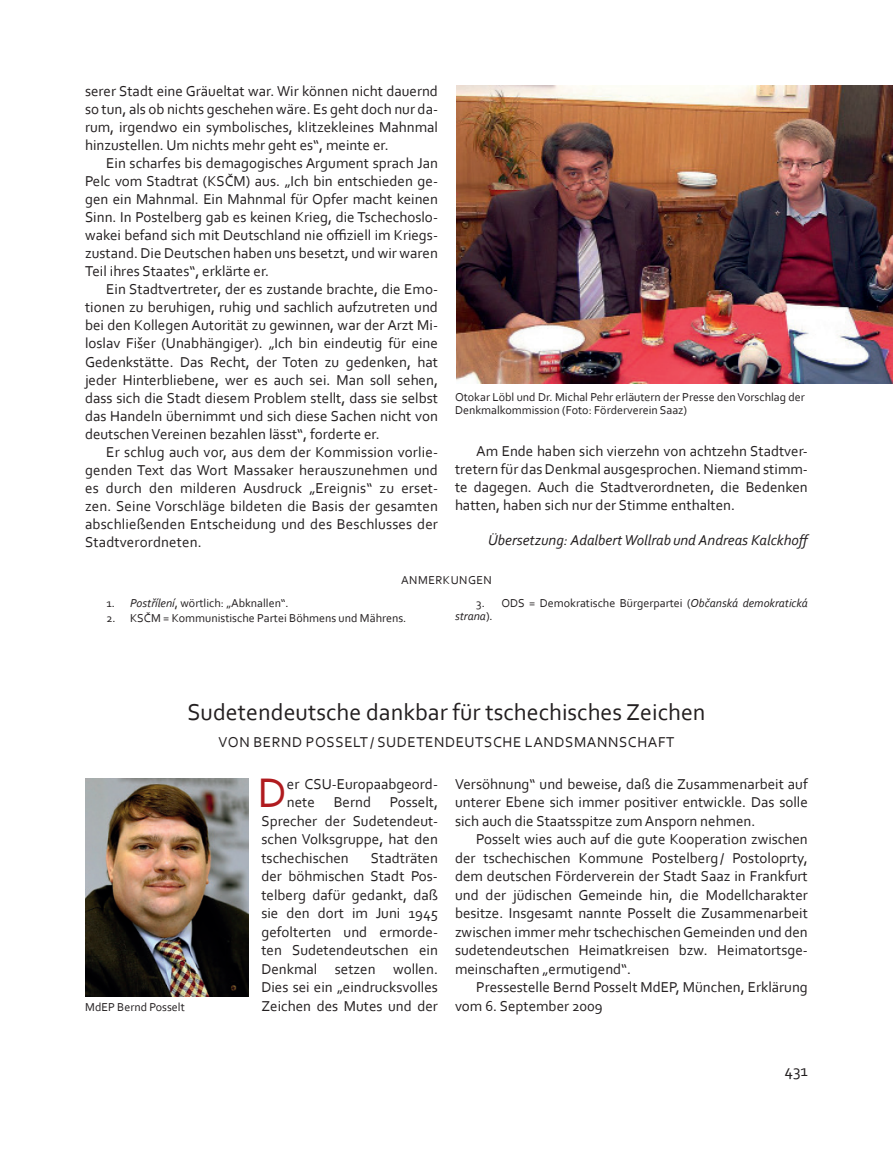
<style>
.page{position:relative;width:893px;height:1149px;background:#fff}
.page>*{position:absolute;margin:0;border:0;box-sizing:border-box;transform-origin:0 0}
._10_Initiale{font:43.2px "Corbel";color:#b01b1f}
.Überschrift_16_zentr{font:24px "Corbel";color:#231f20}
.t1{font:16.5px "Corbel";color:#231f20}
._10_Einz{font:15px/18px "Corbel";color:#231f20;text-align:justify}
._10_Initiale-2{font:15px/18.5px "Corbel";color:#231f20;text-align:justify}
._10_kursiv{font:italic 15px "Corbel";color:#231f20}
.Autor__10_zentr__gro{font:15px "Corbel";letter-spacing:.04em;color:#231f20}
.Bildlegende{font:12px/13.5px "Corbel";color:#231f20}
.Überschrift_8_groß_A{font:12px "Corbel";letter-spacing:.04em;color:#231f20}
.s1{font-style:italic}
</style>
<div class="page">
<img style="left:85px;top:778px;width:164px;height:218px">
<img style="left:456px;top:85px;width:437px;height:298px">
<p class="_10_Einz" style="left:85px;top:82px;width:354px">serer Stadt eine Gräueltat war. Wir können nicht dauernd so tun, als ob nichts geschehen wäre. Es geht doch nur da&shy;rum, irgendwo ein symbolisches, klitzekleines Mahnmal hinzustellen. Um nichts mehr geht es“, meinte er.</p>
<p class="_10_Einz" style="left:85px;top:154px;width:354px;text-indent:21px">Ein scharfes bis demagogisches Argument sprach Jan Pelc vom Stadtrat (KSČM) aus. „Ich bin entschieden ge&shy;gen ein Mahnmal. Ein Mahnmal für Opfer macht keinen Sinn. In Postelberg gab es keinen Krieg, die Tschechoslo&shy;wakei befand sich mit Deutschland nie offiziell im Kriegs&shy;zustand. Die Deutschen haben uns besetzt, und wir waren Teil ihres Staates“, erklärte er.</p>
<p class="_10_Einz" style="left:85px;top:280px;width:354px;text-indent:21px">Ein Stadtvertreter, der es zustande brachte, die Emo&shy;tionen zu beruhigen, ruhig und sachlich aufzutreten und bei den Kollegen Autorität zu gewinnen, war der Arzt Mi&shy;loslav Fišer (Unabhängiger). „Ich bin eindeutig für eine Gedenkstätte. Das Recht, der Toten zu gedenken, hat jeder Hinterbliebene, wer es auch sei. Man soll sehen, dass sich die Stadt diesem Problem stellt, dass sie selbst das Handeln übernimmt und sich diese Sachen nicht von deutschen Vereinen bezahlen lässt“, forderte er.</p>
<p class="_10_Einz" style="left:85px;top:442px;width:354px;text-indent:21px">Er schlug auch vor, aus dem der Kommission vorlie&shy;genden Text das Wort Massaker herauszunehmen und es durch den milderen Ausdruck „Ereignis“ zu erset&shy;zen. Seine Vorschläge bildeten die Basis der gesamten abschließenden Entscheidung und des Beschlusses der Stadtverordneten.</p>
<p class="_10_Einz" style="left:455px;top:441px;width:354px;text-indent:21px">Am Ende haben sich vierzehn von achtzehn Stadtver&shy;tretern für das Denkmal ausgesprochen. Niemand stimm&shy;te dagegen. Auch die Stadtverordneten, die Bedenken hatten, haben sich nur der Stimme enthalten.</p>
<p class="Bildlegende" style="left:455px;top:390px;width:351px">Otokar Löbl und Dr. Michal Pehr erläutern der Presse den Vorschlag der<br>Denkmalkommission (Foto: Förderverein Saaz)</p>
<p class="_10_kursiv" style="left:488px;top:530px;width:325px">Übersetzung: Adalbert Wollrab und Andreas Kalckhoff</p>
<p class="Überschrift_8_groß_A" style="left:401px;top:573px;width:92px">ANMERKUNGEN</p>
<p class="Bildlegende" style="left:106px;top:595px;width:184px">1. <span class="s1">Postřílení</span>, wörtlich: „Abknallen“.</p>
<p class="Bildlegende" style="left:106px;top:611px;width:302px">2. KSČM = Kommunistische Partei Böhmens und Mährens.</p>
<p class="Bildlegende" style="left:455px;top:595px;width:354px;text-indent:21px">3. ODS = Demokratische Bürgerpartei (<span class="s1">Občanská demokratická strana</span>).</p>
<p class="Überschrift_16_zentr" style="left:187px;top:697px;width:520px">Sudetendeutsche dankbar für tschechisches Zeichen</p>
<p class="Autor__10_zentr__gro" style="left:218px;top:732px;width:458px">VON BERND POSSELT/ SUDETENDEUTSCHE LANDSMANNSCHAFT</p>
<p class="_10_Initiale" style="left:258px;top:766px;width:31px">D</p>
<p class="_10_Initiale-2" style="left:287px;top:774px;width:153px">er CSU-Europaabgeord&shy;nete</p>
<p class="_10_Initiale-2" style="left:455px;top:774px;width:354px">Versöhnung“ und beweise, daß die Zusammenarbeit auf unterer Ebene sich immer positiver entwickle. Das solle sich auch die Staatsspitze zum Ansporn nehmen.</p>
<p class="_10_Einz" style="left:455px;top:829px;width:354px;line-height:18.5px;text-indent:21px">Posselt wies auch auf die gute Kooperation zwischen der tschechischen Kommune Postelberg/ Postoloprty, dem deutschen Förderverein der Stadt Saaz in Frankfurt und der jüdischen Gemeinde hin, die Modellcharakter besitze. Insgesamt nannte Posselt die Zusammenarbeit zwischen immer mehr tschechischen Gemeinden und den sudetendeutschen Heimatkreisen bzw. Heimatortsge&shy;meinschaften „ermutigend“.</p>
<p class="_10_Einz" style="left:476px;top:977px;width:333px">Pressestelle Bernd Posselt MdEP, München, Erklärung</p>
<p class="_10_Initiale-2" style="left:261px;top:792px;width:178px;text-indent:128px">Posselt, Sprecher der Sudetendeut&shy;schen Volksgruppe, hat den tschechischen</p>
<p class="_10_Initiale-2" style="left:334px;top:792px;width:39px">Bernd</p>
<p class="_10_Initiale-2" style="left:261px;top:848px;width:178px;text-indent:110px">Stadträten der böhmischen Stadt Pos&shy;telberg dafür gedankt, daß sie den dort im Juni 1945 gefolterten und ermorde&shy;ten Sudetendeutschen ein Denkmal setzen wollen.<br>Dies sei ein „eindrucksvolles Zeichen des Mutes und der</p>
<p class="Bildlegende" style="left:85px;top:999px;width:101px">MdEP Bernd Posselt</p>
<p class="_10_Einz" style="left:455px;top:995px;width:149px">vom 6. September 2009</p>
<p class="t1" style="left:784px;top:1060px;width:25px">431</p>
</div>
